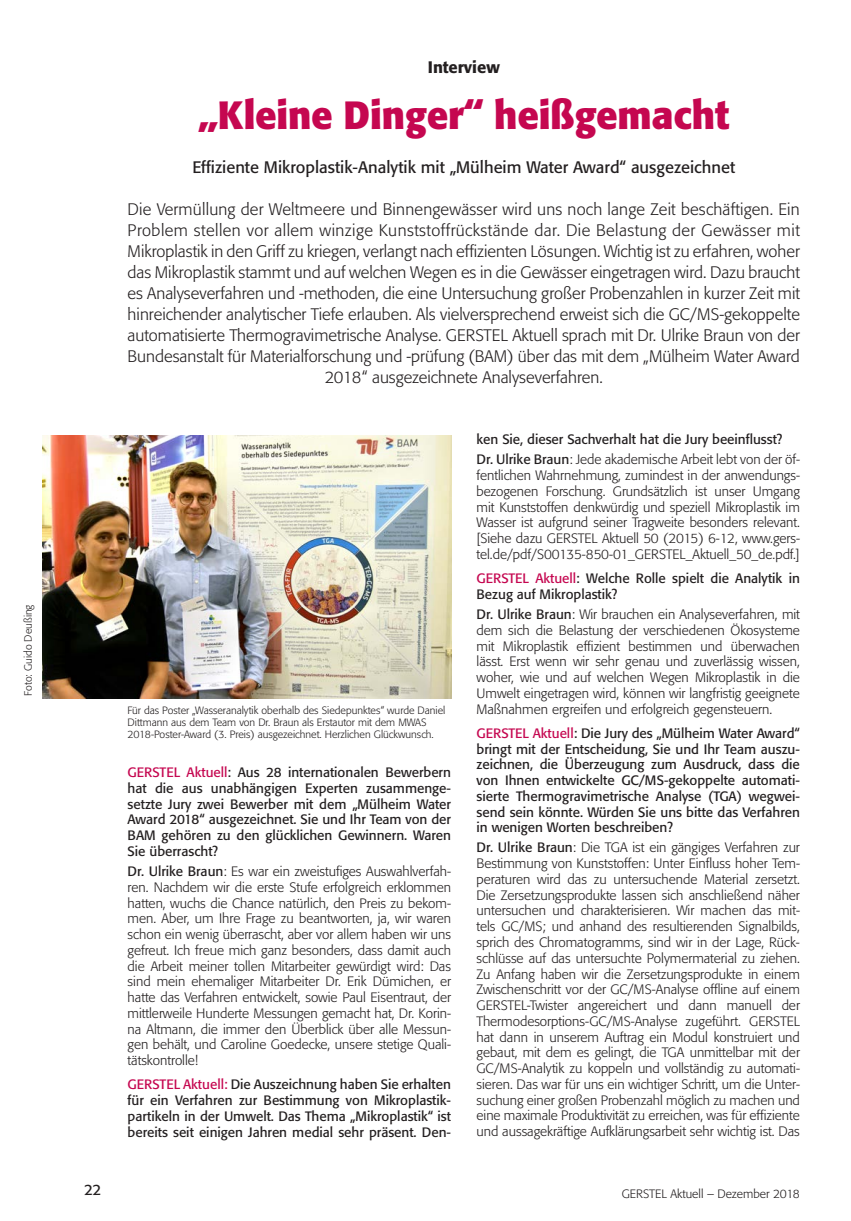
<style>
.page{position:relative;width:851px;height:1221px;background:#fff}
.page>*{position:absolute;margin:0;border:0;box-sizing:border-box;transform-origin:0 0}
.t1{font:700 39px "Formata";color:#c50750;scale:.96 1}
.t2{font:300 16.5px/21px "Formata";color:#231f20;text-align:center}
.t3{font:16.5px "Formata";color:#231f20}
.t4{font:500 16.5px "Formata";color:#231f20}
.t5{font:15px "Formata";color:#231f20}
.t6{font:300 13.5px/15.8px "Formata";color:#231f20;text-align:justify}
.t7{font:13.5px/15.8px "Formata";color:#231f20;text-align:justify}
.t8{font:300 12px "Formata";color:#231f20}
.t9{font:300 10.5px/12px "Formata";color:#231f20}
.s1{color:#c50750}
.s2{font-weight:400}
.s3{font-weight:300}
</style>
<div class="page">
<img style="left:43px;top:435px;width:408px;height:263px">
<p class="t9" style="left:22px;top:695px;width:93px;rotate:-90deg">Foto: Guido Deußing</p>
<p class="t5" style="left:84px;top:1180px;width:19px">22</p>
<p class="t4" style="left:428px;top:57px;width:73px">Interview</p>
<h1 class="t1" style="left:198px;top:91px;width:554px">„Kleine Dinger“ heißgemacht</h1>
<p class="t3" style="left:192px;top:157px;width:544px">Effiziente Mikroplastik-Analytik mit „Mülheim Water Award“ ausgezeichnet</p>
<p class="t2" style="left:128px;top:199px;width:673px">Die Vermüllung der Weltmeere und Binnengewässer wird uns noch lange Zeit beschäftigen. Ein Problem stellen vor allem winzige Kunststoffrückstände dar. Die Belastung der Gewässer mit Mikroplastik in den Griff zu kriegen, verlangt nach effizienten Lösungen. Wichtig ist zu erfahren, woher das Mikroplastik stammt und auf welchen Wegen es in die Gewässer eingetragen wird. Dazu braucht es Analyseverfahren und -methoden, die eine Untersuchung großer Probenzahlen in kurzer Zeit mit hinreichender analytischer Tiefe erlauben. Als vielversprechend erweist sich die GC/MS-gekoppelte automatisierte Thermogravimetrische Analyse. GERSTEL Aktuell sprach mit Dr. Ulrike Braun von der Bundesanstalt für Materialforschung und -prüfung (BAM) über das mit dem „Mülheim Water Award 2018“ ausgezeichnete Analyseverfahren.</p>
<p class="t9" style="left:128px;top:704px;width:319px">Für das Poster „Wasseranalytik oberhalb des Siedepunktes“ wurde Daniel<br>Dittmann aus dem Team von Dr. Braun als Erstautor mit dem MWAS<br>2018-Poster-Award (3. Preis) ausgezeichnet. Herzlichen Glückwunsch.</p>
<p class="t7" style="left:128px;top:764px;width:325px"><span class="s1">GERSTEL Aktuell</span>: Aus 28 internationalen Bewerbern hat die aus unabhängigen Experten zusammenge&shy;setzte Jury zwei Bewerber mit dem „Mülheim Water Award 2018“ ausgezeichnet. Sie und Ihr Team von der BAM gehören zu den glücklichen Gewinnern. Waren Sie überrascht?</p>
<p class="t6" style="left:128px;top:863px;width:325px"><span class="s2">Dr. Ulrike Braun</span>: Es war ein zweistufiges Auswahlverfah&shy;ren. Nachdem wir die erste Stufe erfolgreich erklommen hatten, wuchs die Chance natürlich, den Preis zu bekom&shy;men. Aber, um Ihre Frage zu beantworten, ja, wir waren schon ein wenig überrascht, aber vor allem haben wir uns gefreut. Ich freue mich ganz besonders, dass damit auch die Arbeit meiner tollen Mitarbeiter gewürdigt wird: Das sind mein ehemaliger Mitarbeiter Dr. Erik Dümichen, er hatte das Verfahren entwickelt, sowie Paul Eisentraut, der mittlerweile Hunderte Messungen gemacht hat, Dr. Korin&shy;na Altmann, die immer den Überblick über alle Messun&shy;gen behält, und Caroline Goedecke, unsere stetige Quali&shy;tätskontrolle!</p>
<p class="t7" style="left:128px;top:1076px;width:325px"><span class="s1">GERSTEL Aktuell:</span> Die Auszeichnung haben Sie erhalten für ein Verfahren zur Bestimmung von Mikroplastik&shy;partikeln in der Umwelt. Das Thema „Mikroplastik“ ist bereits seit einigen Jahren medial sehr präsent. Den-</p>
<p class="t7" style="left:476px;top:429px;width:325px;line-height:20px">ken Sie, dieser Sachverhalt hat die Jury beeinflusst?<br>Dr. Ulrike Braun<span class="s3">: Jede akademische Arbeit lebt von der öf-</span></p>
<p class="t6" style="left:476px;top:467px;width:325px">fentlichen Wahrnehmung, zumindest in der anwendungs&shy;bezogenen Forschung. Grundsätzlich ist unser Umgang mit Kunststoffen denkwürdig und speziell Mikroplastik im Wasser ist aufgrund seiner Tragweite besonders relevant. [Siehe dazu GERSTEL Aktuell 50 (2015) 6-12, www.gers&shy;tel.de/pdf/S00135-850-01_GERSTEL_Aktuell_50_de.pdf.]</p>
<p class="t7" style="left:476px;top:570px;width:325px"><span class="s1">GERSTEL Aktuell</span>: Welche Rolle spielt die Analytik in<br>Bezug auf Mikroplastik?</p>
<p class="t6" style="left:476px;top:606px;width:325px"><span class="s2">Dr. Ulrike Braun</span>: Wir brauchen ein Analyseverfahren, mit dem sich die Belastung der verschiedenen Ökosysteme mit Mikroplastik effizient bestimmen und überwachen lässt. Erst wenn wir sehr genau und zuverlässig wissen, woher, wie und auf welchen Wegen Mikroplastik in die Umwelt eingetragen wird, können wir langfristig geeignete Maßnahmen ergreifen und erfolgreich gegensteuern.</p>
<p class="t7" style="left:476px;top:725px;width:325px"><span class="s1">GERSTEL Aktuell</span>: Die Jury des „Mülheim Water Award“ bringt mit der Entscheidung, Sie und Ihr Team auszu&shy;zeichnen, die Überzeugung zum Ausdruck, dass die von Ihnen entwickelte GC/MS-gekoppelte automati&shy;sierte Thermogravimetrische Analyse (TGA) wegwei&shy;send sein könnte. Würden Sie uns bitte das Verfahren in wenigen Worten beschreiben?</p>
<p class="t6" style="left:476px;top:839px;width:325px"><span class="s2">Dr. Ulrike Braun</span>: Die TGA ist ein gängiges Verfahren zur Bestimmung von Kunststoffen: Unter Einfluss hoher Tem&shy;peraturen wird das zu untersuchende Material zersetzt.<br>Die Zersetzungsprodukte lassen sich anschließend näher untersuchen und charakterisieren. Wir machen das mit&shy;tels GC/MS; und anhand des resultierenden Signalbilds, sprich des Chromatogramms, sind wir in der Lage, Rück&shy;schlüsse auf das untersuchte Polymermaterial zu ziehen.<br>Zu Anfang haben wir die Zersetzungsprodukte in einem Zwischenschritt vor der GC/MS-Analyse offline auf einem GERSTEL-Twister angereichert und dann manuell der Thermodesorptions-GC/MS-Analyse zugeführt. GERSTEL hat dann in unserem Auftrag ein Modul konstruiert und gebaut, mit dem es gelingt, die TGA unmittelbar mit der GC/MS-Analytik zu koppeln und vollständig zu automati&shy;sieren. Das war für uns ein wichtiger Schritt, um die Unter&shy;suchung einer großen Probenzahl möglich zu machen und eine maximale Produktivität zu erreichen, was für effiziente und aussagekräftige Aufklärungsarbeit sehr wichtig ist. Das</p>
<p class="t8" style="left:621px;top:1186px;width:180px">GERSTEL Aktuell – Dezember 2018</p>
</div>
